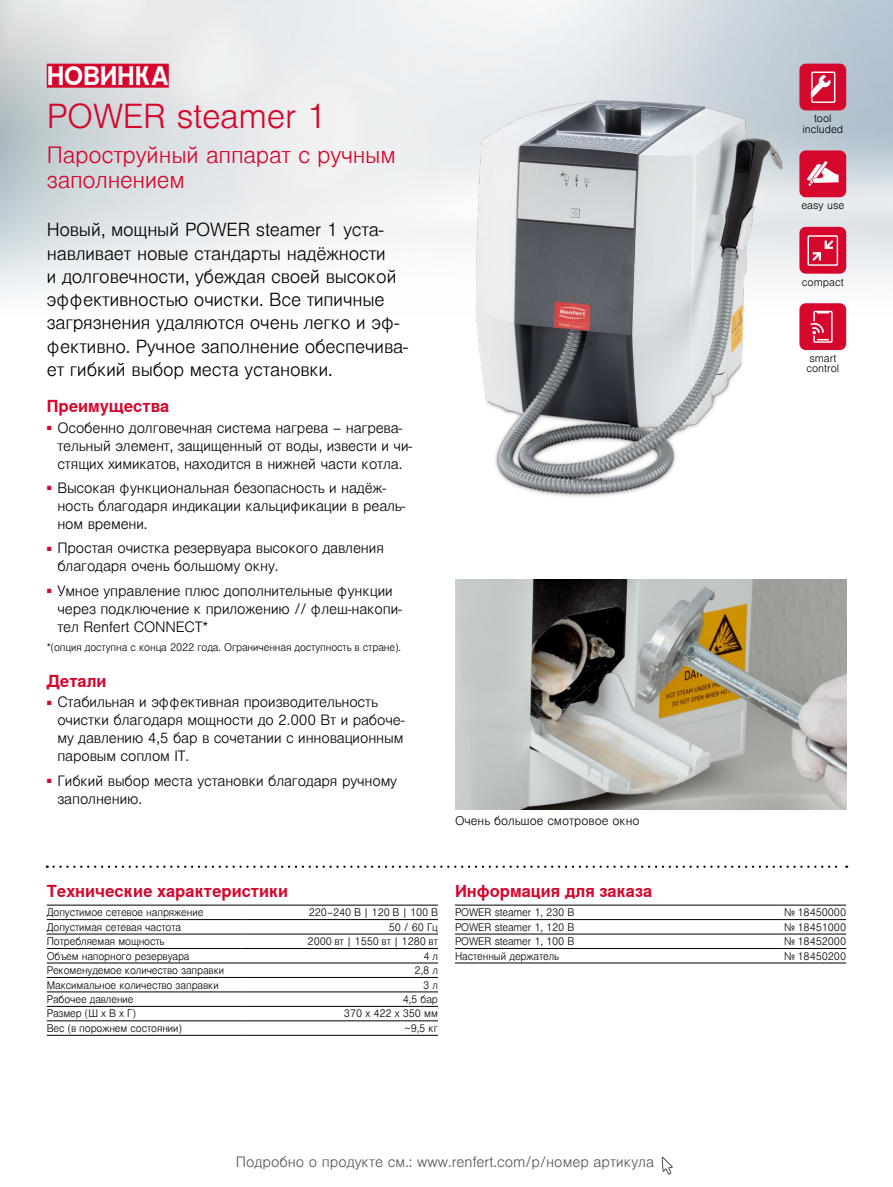
<style>
.page{position:relative;width:893px;height:1187px;background:#fff}
.page>*{position:absolute;margin:0;border:0;box-sizing:border-box;transform-origin:0 0}
.t1{font:300 33px "Nimbus Sans Global";letter-spacing:-.01em;color:#d5072d}
.t2{font:700 25.5px "Nimbus Sans Global";letter-spacing:-.01em;color:#fff;scale:.96 1}
.t3{font:300 22.5px/24px "Nimbus Sans Global";letter-spacing:-.01em;color:#d5072d}
.t4{font:300 18px/23.2px "Nimbus Sans Global";letter-spacing:-.01em;color:#000}
.t5{font:700 16.5px "Nimbus Sans Global";color:#d5072d}
.t6{font:300 14.25px/18px "Nimbus Sans Global";letter-spacing:-.01em;color:#000}
.t7{font:300 14.25px "Nimbus Sans Global";color:#565655}
.t8{font:300 12px "Nimbus Sans Global";color:#000}
.t9{font:300 10.5px "Nimbus Sans Global";letter-spacing:-.01em;color:#000;scale:.96 1}
.t10{font:300 10.5px/10.5px "Nimbus Sans Global";letter-spacing:-.01em;color:#000;text-align:center}
</style>
<div class="page">
<div style="left:47px;top:64px;width:122px;height:24px;background:#d5072d"></div>
<svg style="left:54px;top:865px;width:793px;height:2px"></svg>
<hr style="left:455px;top:904px;width:323px;height:1px;background:#000">
<hr style="left:778px;top:904px;width:68px;height:1px;background:#000">
<hr style="left:455px;top:919px;width:323px;height:1px;background:#000">
<hr style="left:778px;top:919px;width:68px;height:1px;background:#000">
<hr style="left:455px;top:933px;width:323px;height:1px;background:#000">
<hr style="left:778px;top:933px;width:68px;height:1px;background:#000">
<hr style="left:455px;top:948px;width:323px;height:1px;background:#000">
<hr style="left:778px;top:948px;width:68px;height:1px;background:#000">
<hr style="left:455px;top:962px;width:323px;height:1px;background:#000">
<hr style="left:778px;top:962px;width:68px;height:1px;background:#000">
<img style="left:369px;top:27px;width:506px;height:470px">
<hr style="left:47px;top:904px;width:195px;height:1px;background:#000">
<hr style="left:242px;top:904px;width:196px;height:1px;background:#000">
<hr style="left:47px;top:919px;width:195px;height:1px;background:#000">
<hr style="left:242px;top:919px;width:196px;height:1px;background:#000">
<hr style="left:47px;top:933px;width:195px;height:1px;background:#000">
<hr style="left:242px;top:933px;width:196px;height:1px;background:#000">
<hr style="left:47px;top:948px;width:195px;height:1px;background:#000">
<hr style="left:242px;top:948px;width:196px;height:1px;background:#000">
<hr style="left:47px;top:962px;width:195px;height:1px;background:#000">
<hr style="left:242px;top:962px;width:196px;height:1px;background:#000">
<hr style="left:47px;top:977px;width:195px;height:1px;background:#000">
<hr style="left:242px;top:977px;width:196px;height:1px;background:#000">
<hr style="left:47px;top:991px;width:195px;height:1px;background:#000">
<hr style="left:242px;top:991px;width:196px;height:1px;background:#000">
<hr style="left:47px;top:1006px;width:195px;height:1px;background:#000">
<hr style="left:242px;top:1006px;width:196px;height:1px;background:#000">
<hr style="left:47px;top:1020px;width:195px;height:1px;background:#000">
<hr style="left:47px;top:1034px;width:195px;height:1px;background:#000">
<hr style="left:242px;top:1020px;width:196px;height:1px;background:#000">
<hr style="left:242px;top:1034px;width:196px;height:1px;background:#000">
<svg style="left:661px;top:1157px;width:12px;height:18px"></svg>
<img style="left:455px;top:579px;width:391px;height:230px">
<h2 class="t2" style="left:47px;top:61px;width:129px">НОВИНКА</h2>
<h1 class="t1" style="left:47px;top:97px;width:281px">POWER steamer 1</h1>
<h3 class="t3" style="left:47px;top:144px;width:351px">Пароструйный аппарат с ручным заполнением</h3>
<p class="t4" style="left:47px;top:218px;width:363px">Новый, мощный POWER steamer 1 уста&shy;навливает новые стандарты надёжности<br>и долговечности, убеждая своей высокой эффективностью очистки. Все типичные загрязнения удаляются очень легко и эф&shy;фективно. Ручное заполнение обеспечива&shy;ет гибкий выбор места установки.</p>
<p class="t5" style="left:47px;top:397px;width:124px">Преимущества</p>
<p class="t6" style="left:57px;top:418px;width:356px;text-indent:-11px"><sup>■</sup> Особенно долговечная система нагрева – нагрева&shy;тельный элемент, защищенный от воды, извести и чи&shy;стящих химикатов, находится в нижней части котла.</p>
<p class="t6" style="left:57px;top:479px;width:349px;text-indent:-11px"><sup>■</sup> Высокая функциональная безопасность и надёж&shy;ность благодаря индикации кальцификации в реаль&shy;ном времени.</p>
<p class="t6" style="left:57px;top:539px;width:328px;text-indent:-11px"><sup>■</sup> Простая очистка резервуара высокого давления благодаря очень большому окну.</p>
<p class="t6" style="left:57px;top:582px;width:346px;text-indent:-11px"><sup>■</sup> Умное управление плюс дополнительные функции через подключение к приложению // флеш-накопи&shy;тел Renfert CONNECT*</p>
<p class="t9" style="left:47px;top:641px;width:370px">*(опция доступна с конца 2022 года. Ограниченная доступность в стране).</p>
<p class="t5" style="left:47px;top:672px;width:61px">Детали</p>
<p class="t6" style="left:57px;top:693px;width:349px;text-indent:-11px"><sup>■</sup> Стабильная и эффективная производительность очистки благодаря мощности до 2.000 Вт и рабоче&shy;му давлению 4,5 бар в сочетании с инновационным паровым соплом IT.</p>
<p class="t6" style="left:57px;top:771px;width:341px;text-indent:-11px"><sup>■</sup> Гибкий выбор места установки благодаря ручному заполнению.</p>
<p class="t8" style="left:455px;top:814px;width:186px">Очень большое смотровое окно</p>
<p class="t10" style="left:802px;top:113px;width:42px">tool included</p>
<p class="t10" style="left:801px;top:200px;width:44px">easy use</p>
<p class="t10" style="left:802px;top:277px;width:43px">compact</p>
<p class="t10" style="left:806px;top:353px;width:34px;text-align:left">smart control</p>
<p class="t5" style="left:47px;top:881px;width:243px">Технические характеристики</p>
<p class="t9" style="left:47px;top:906px;width:165px">Допустимое сетевое напряжение</p>
<p class="t9" style="left:309px;top:906px;width:136px">220–240 В | 120 В | 100 В</p>
<p class="t9" style="left:47px;top:920px;width:142px">Допустимая сетевая частота</p>
<p class="t9" style="left:389px;top:920px;width:53px">50 / 60 Гц</p>
<p class="t9" style="left:47px;top:935px;width:124px">Потребляемая мощность</p>
<p class="t9" style="left:308px;top:935px;width:137px">2000 вт | 1550 вт | 1280 вт</p>
<p class="t9" style="left:47px;top:949px;width:150px">Объем напорного резервуара</p>
<p class="t9" style="left:424px;top:949px;width:16px">4 л</p>
<p class="t9" style="left:47px;top:964px;width:186px">Рекоменудемое количество заправки</p>
<p class="t9" style="left:415px;top:964px;width:26px">2,8 л</p>
<p class="t9" style="left:47px;top:978px;width:181px">Максимальное количество заправки</p>
<p class="t9" style="left:423px;top:978px;width:17px">3 л</p>
<p class="t9" style="left:47px;top:993px;width:92px">Рабочее давление</p>
<p class="t9" style="left:403px;top:993px;width:38px">4,5 бар</p>
<p class="t9" style="left:47px;top:1007px;width:94px">Размер (Ш х В х Г)</p>
<p class="t9" style="left:344px;top:1007px;width:99px">370 x 422 x 350 мм</p>
<p class="t9" style="left:47px;top:1022px;width:142px">Вес (в порожнем состоянии)</p>
<p class="t9" style="left:405px;top:1022px;width:36px">~9,5 кг</p>
<p class="t5" style="left:455px;top:881px;width:199px">Информация для заказа</p>
<p class="t9" style="left:455px;top:906px;width:126px">POWER steamer 1, 230 В</p>
<p class="t9" style="left:784px;top:906px;width:66px">№ 18450000</p>
<p class="t9" style="left:455px;top:920px;width:126px">POWER steamer 1, 120 В</p>
<p class="t9" style="left:784px;top:920px;width:66px">№ 18451000</p>
<p class="t9" style="left:455px;top:935px;width:126px">POWER steamer 1, 100 В</p>
<p class="t9" style="left:784px;top:935px;width:66px">№ 18452000</p>
<p class="t9" style="left:455px;top:949px;width:110px">Настенный держатель</p>
<p class="t9" style="left:784px;top:949px;width:66px">№ 18450200</p>
<p class="t7" style="left:236px;top:1153px;width:420px">Подробно о продукте см.: www.renfert.com/p/номер артикула</p>
</div>
